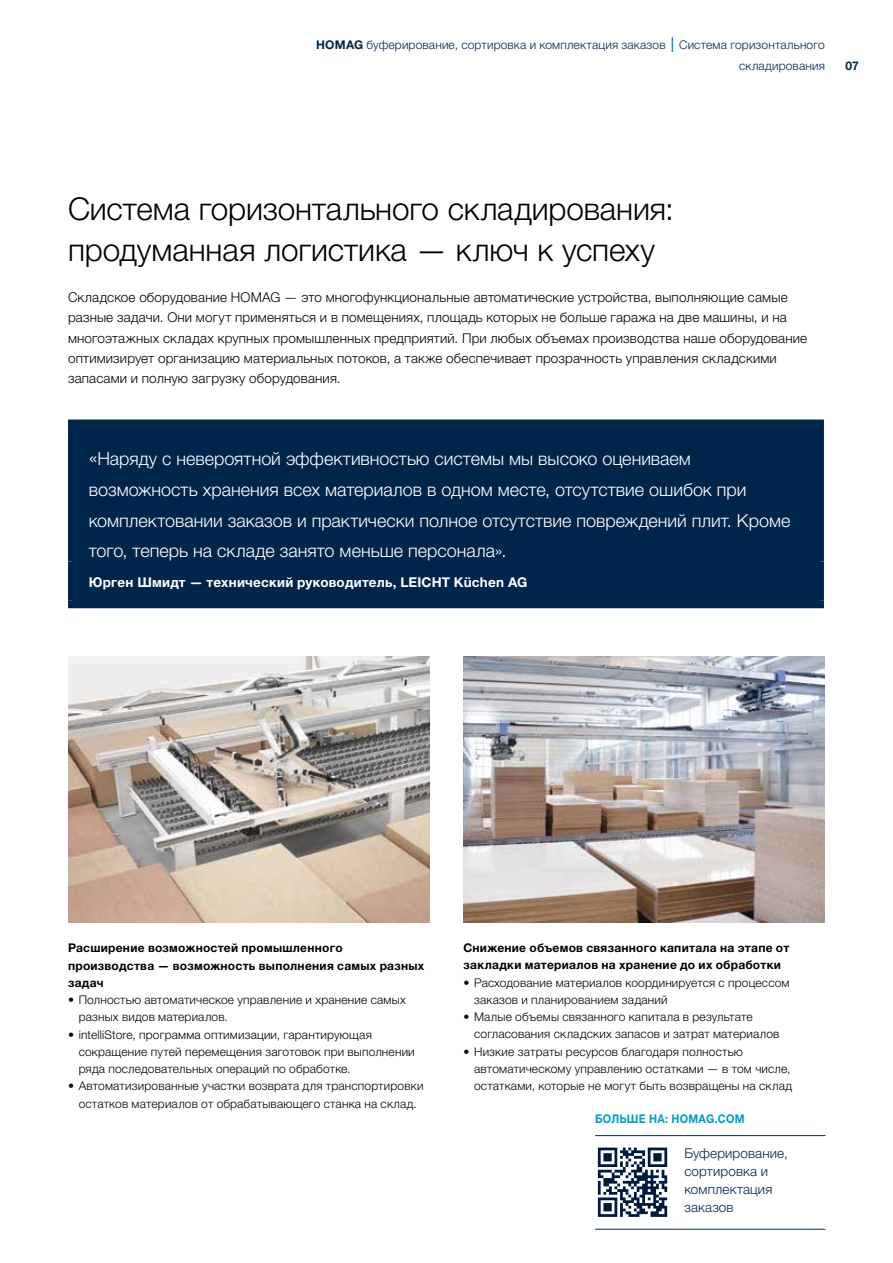
<style>
.page{position:relative;width:893px;height:1263px;background:#fff}
.page>*{position:absolute;margin:0;border:0;box-sizing:border-box;transform-origin:0 0}
.t1{font:300 31.5px/40.8px "Helvetica Neue LTW1 G";letter-spacing:-.005em;color:#000}
.t2{font:300 18px/30.8px "Helvetica Neue LTW1 G";color:#fff}
.t3{font:300 13.5px/20.4px "Helvetica Neue LTW1 G";letter-spacing:.01em;color:#000}
.t4{font:700 13.5px "Helvetica Neue LTW1 G";letter-spacing:.015em;color:#fff}
.t5{font:300 13.5px/18px "Helvetica Neue LTW1 G";letter-spacing:.01em;color:#00254b}
.t6{font:300 12px/17.2px "Helvetica Neue LTW1 G";letter-spacing:.015em;color:#000}
.t7{font:700 12px/17.2px "Helvetica Neue LTW1 G";letter-spacing:.02em;color:#000}
.t8{font:300 12px/20.4px "Helvetica Neue LTW1 G";letter-spacing:.015em;color:#00254b;text-align:right}
.t9{font:700 12px "Helvetica Neue LTW1 G";letter-spacing:.025em;color:#009dcc;scale:.9 1}
.t10{font:700 12px "Helvetica Neue LTW1 G";color:#00254b}
.s1{font-weight:700}
.s2{font-size:21px}
</style>
<div class="page">
<div style="left:76px;top:427px;width:740px;height:174px;background:#00254b"></div>
<div style="left:68px;top:419px;width:756px;height:8px;background:#00254b"></div>
<div style="left:68px;top:427px;width:8px;height:135px;background:#00254b"></div>
<div style="left:816px;top:427px;width:8px;height:135px;background:#00254b"></div>
<div style="left:68px;top:562px;width:8px;height:39px;background:#00254b"></div>
<div style="left:816px;top:562px;width:8px;height:39px;background:#00254b"></div>
<div style="left:68px;top:601px;width:756px;height:7px;background:#00254b"></div>
<img style="left:68px;top:657px;width:361px;height:266px">
<img style="left:463px;top:657px;width:362px;height:266px">
<svg style="left:672px;top:37px;width:1px;height:15px"></svg>
<hr style="left:595px;top:1135px;width:89px;height:1px;background:#00254b">
<hr style="left:595px;top:1229px;width:89px;height:1px;background:#00254b">
<hr style="left:684px;top:1135px;width:141px;height:1px;background:#00254b">
<hr style="left:684px;top:1229px;width:141px;height:1px;background:#00254b">
<svg style="left:597px;top:1147px;width:71px;height:70px"></svg>
<svg style="left:598px;top:1147px;width:69px;height:70px"></svg>
<p class="t8" style="left:316px;top:35px;width:510px"><span class="s1">HOMAG</span> буферирование, сортировка и комплектация заказов Система горизонтального складирования</p>
<p class="t10" style="left:845px;top:58px;width:15px">07</p>
<h1 class="t1" style="left:68px;top:188px;width:607px">Система горизонтального складирования: продуманная логистика — ключ к успеху</h1>
<p class="t3" style="left:68px;top:287px;width:741px">Складское оборудование HOMAG — это многофункциональные автоматические устройства, выполняющие самые разные задачи. Они могут применяться и в помещениях, площадь которых не больше гаража на две машины, и на многоэтажных складах крупных промышленных предприятий. При любых объемах производства наше оборудование оптимизирует организацию материальных потоков, а также обеспечивает прозрачность управления складскими запасами и полную загрузку оборудования.</p>
<p class="t2" style="left:89px;top:443px;width:703px"><span class="s2">«</span>Наряду с невероятной эффективностью системы мы высоко оцениваем возможность хранения всех материалов в одном месте, отсутствие ошибок при комплектовании заказов и практически полное отсутствие повреждений плит. Кроме того, теперь на складе занято меньше персонала».</p>
<p class="t4" style="left:89px;top:574px;width:440px">Юрген Шмидт — технический руководитель, LEICHT Küchen AG</p>
<p class="t7" style="left:68px;top:939px;width:358px">Расширение возможностей промышленного производства — возможность выполнения самых разных задач</p>
<p class="t6" style="left:79px;top:991px;width:329px;text-indent:-11px">• Полностью автоматическое управление и хранение самых разных видов материалов.</p>
<p class="t6" style="left:79px;top:1026px;width:338px;text-indent:-11px">• intelliStore, программа оптимизации, гарантирующая сокращение путей перемещения заготовок при выполнении ряда последовательных операций по обработке.</p>
<p class="t6" style="left:68px;top:1077px;width:357px;text-align:center">• Автоматизированные участки возврата для транспортировки остатков материалов от обрабатывающего станка на склад.</p>
<p class="t7" style="left:463px;top:939px;width:327px">Снижение объемов связанного капитала на этапе от закладки материалов на хранение до их обработки</p>
<p class="t6" style="left:474px;top:974px;width:317px;text-indent:-11px">• Расходование материалов координируется с процессом заказов и планированием заданий</p>
<p class="t6" style="left:474px;top:1008px;width:307px;text-indent:-11px">• Малые объемы связанного капитала в результате согласования складских запасов и затрат материалов</p>
<p class="t6" style="left:474px;top:1043px;width:319px;text-indent:-11px">• Низкие затраты ресурсов благодаря полностью автоматическому управлению остатками — в том числе, остатками, которые не могут быть возвращены на склад</p>
<p class="t9" style="left:595px;top:1111px;width:167px">БОЛЬШЕ НА: HOMAG.COM</p>
<p class="t5" style="left:684px;top:1144px;width:105px">Буферирование, сортировка и комплектация заказов</p>
</div>
